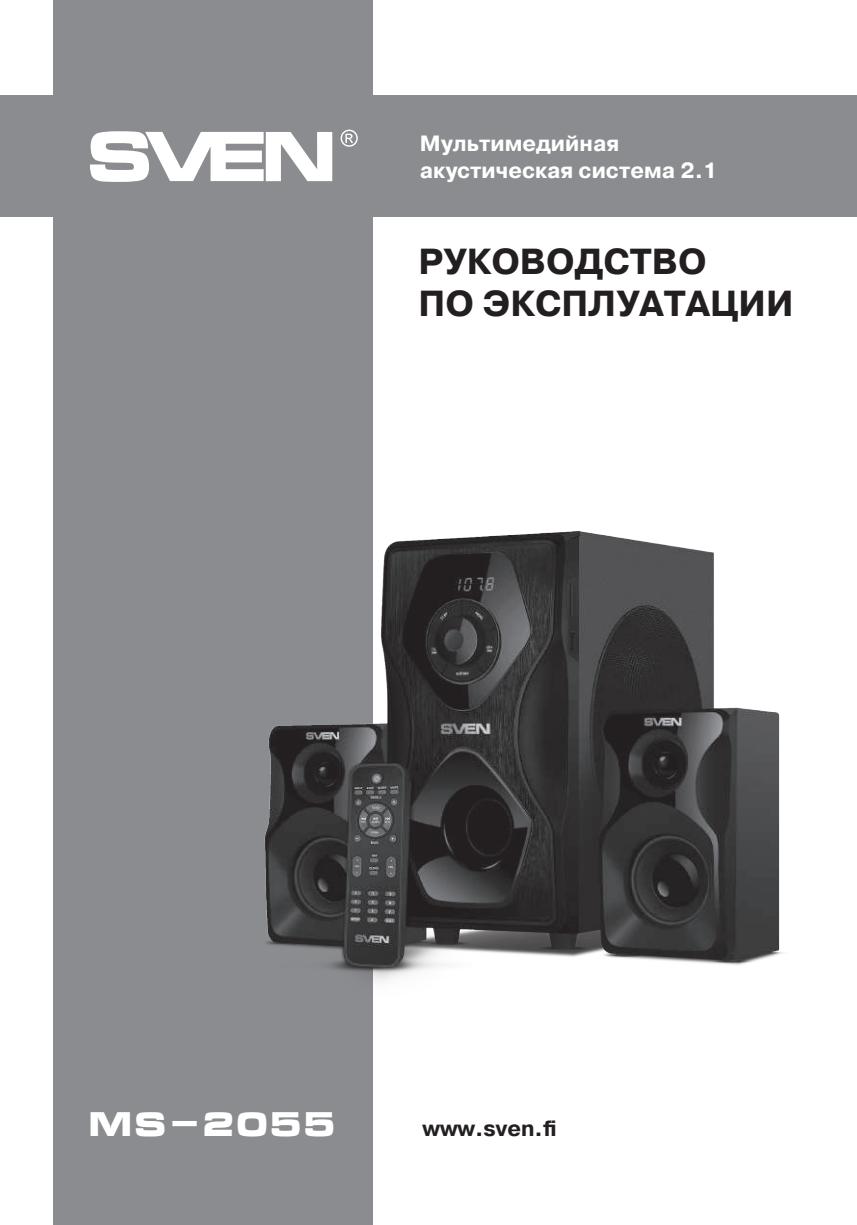
<style>
.page{position:relative;width:857px;height:1225px;background:#fff}
.page>*{position:absolute;margin:0;border:0;box-sizing:border-box;transform-origin:0 0}
.t1{font:700 36px/41.8px "Pragmatica";color:#231f20}
.t2{font:700 33.2px "Micra";color:#fff}
.t3{font:700 22px/26.4px "Pragmatica";color:#fff}
.t4{font:700 22px "Pragmatica";color:#231f20}
</style>
<div class="page">
<div style="left:0;top:95px;width:856px;height:121px;background:#8a8c8f"></div>
<div style="left:53px;top:1px;width:320px;height:1224px;background:#8a8c8f"></div>
<svg style="left:90px;top:131px;width:242px;height:51px"></svg>
<svg style="left:341px;top:130px;width:17px;height:17px"></svg>
<img style="left:264px;top:531px;width:519px;height:451px">
<p class="t3" style="left:420px;top:131px;width:299px">Мультимедийная акустическая система 2.1</p>
<h1 class="t1" style="left:419px;top:241px;width:376px">РУКОВОДСТВО<br>ПО ЭКСПЛУАТАЦИИ</h1>
<h2 class="t2" style="left:88px;top:1107px;width:250px">MS-2055</h2>
<p class="t4" style="left:422px;top:1114px;width:136px">www.sven.fi</p>
</div>
